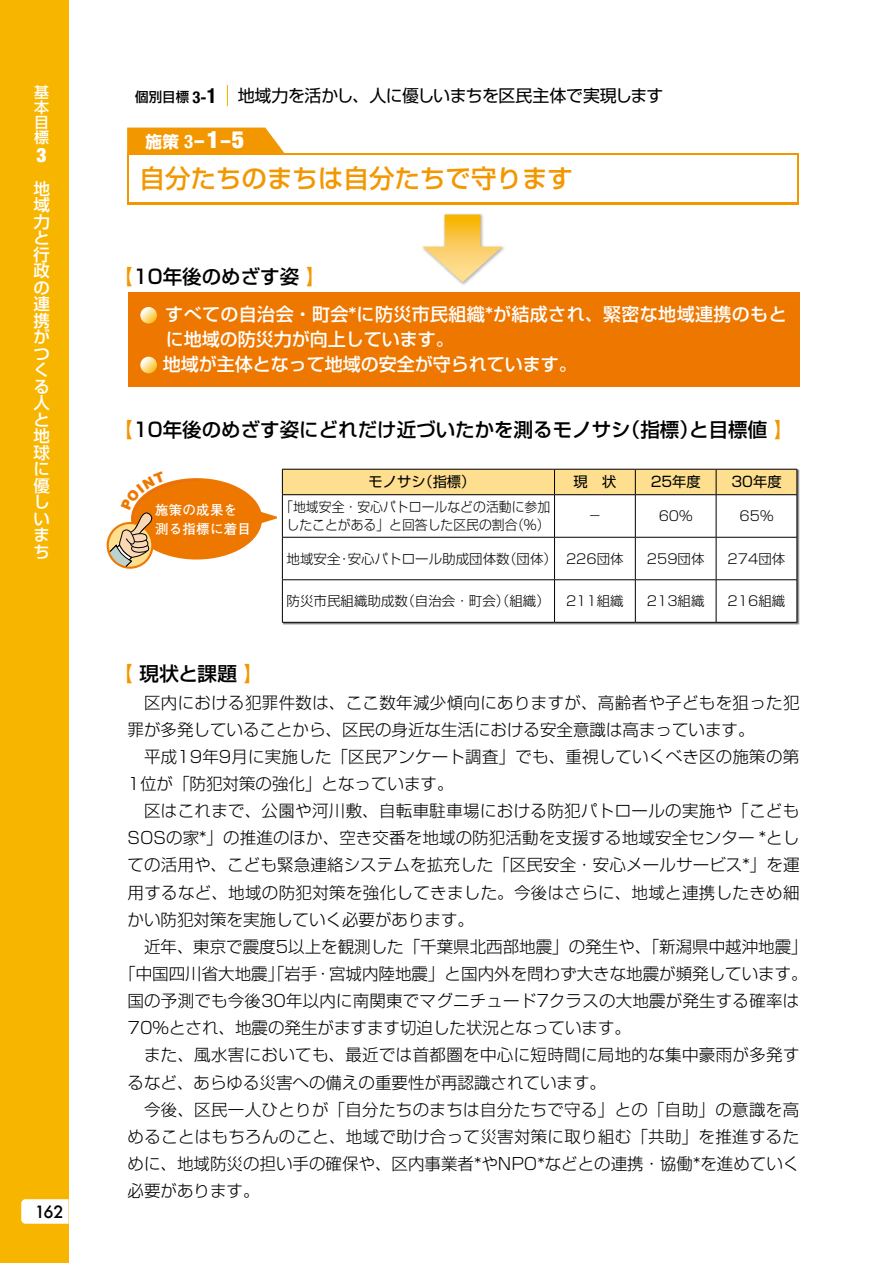
<style>
.page{position:relative;width:893px;height:1263px;background:#fff}
.page>*{position:absolute;margin:0;border:0;box-sizing:border-box;transform-origin:0 0}
.t1{font:500 25.5px "Shin Go Pr 6";color:#f39700}
.t2{font:500 19.5px "Shin Go Pr 6";color:#000}
.t3{font:900 condensed 19.5px "Helvetica Neue";color:#fff}
.t4{font:500 18px/24.9px "Shin Go Pr 6";color:#fff}
.t5{font:16.95px "Shin Go Pr 6";letter-spacing:-.03em;color:#000}
.t6{font:300 16.5px/27.2px "Shin Go Pr 6";color:#000}
.t7{font:300 16.5px "Shin Go Pr 6";letter-spacing:.02em;color:#000}
.t8{font:500 16.5px/16.5px "Shin Go Pr 6";color:#fff}
.t9{font:700 16.5px "Shin Go Pr 6";color:#fff}
.t10{font:500 16.5px "Futura";color:#000}
.t11{font:500 15px/15px "Shin Go Pr 6";color:#fff;text-align:justify}
.t12{font:14.25px "Shin Go Pr 6";color:#000}
.t13{font:300 13.5px "Shin Go Pr 6";color:#000}
.t14{font:300 13.5px/18px "Shin Go Pr 6";color:#000;text-align:center;scale:.95 1}
.t15{font:700 13.5px/19.5px "Futo Go B101 Pr 5";letter-spacing:.02em;color:#fff}
.s1{font-weight:500;font-size:13.5px}
.s2{font-family:"Helvetica Neue";font-weight:700;font-stretch:condensed;font-size:16.5px}
.s3{font-family:"Helvetica Neue";font-weight:700;font-stretch:condensed;font-size:21px}
.s4{font-family:"Helvetica Neue";font-stretch:condensed;font-size:18.75px}
.s5{font-family:"Helvetica Neue";font-stretch:condensed;font-size:22.5px}
.s6{font-family:"Helvetica Neue";font-weight:900;font-stretch:condensed;font-size:24px}
.s7{color:#f39700}
</style>
<div class="page">
<div style="left:0;top:0;width:68px;height:1263px;background:#f8b500"></div>
<svg style="left:21px;top:1199px;width:48px;height:25px"></svg>
<svg style="left:227px;top:85px;width:1px;height:21px"></svg>
<div style="left:127px;top:153px;width:672px;height:51px;background:#f39700"></div>
<svg style="left:127px;top:128px;width:158px;height:25px;background:#f39d10"></svg>
<div style="left:129px;top:155px;width:668px;height:47px;background:#fff"></div>
<img style="left:422px;top:213px;width:82px;height:72px">
<svg style="left:423px;top:215px;width:79px;height:67px"></svg>
<div style="left:128px;top:292px;width:671px;height:95px;background:#e70"></div>
<svg style="left:140px;top:307px;width:17px;height:17px"></svg>
<svg style="left:140px;top:357px;width:17px;height:16px"></svg>
<div style="left:131px;top:478px;width:131px;height:81px;background:#e70;border-radius:50%"></div>
<svg style="left:260px;top:509px;width:16px;height:17px"></svg>
<svg style="left:283px;top:495px;width:514px;height:127px"></svg>
<div style="left:282px;top:469px;width:516px;height:26px;background:#fedf8f"></div>
<hr style="left:282px;top:494px;width:272px;height:1px;background:#000">
<hr style="left:282px;top:495px;width:1px;height:42px;background:#000">
<hr style="left:554px;top:494px;width:81px;height:1px;background:#000">
<hr style="left:554px;top:495px;width:1px;height:42px;background:#000">
<hr style="left:635px;top:494px;width:81px;height:1px;background:#000">
<hr style="left:635px;top:495px;width:1px;height:42px;background:#000">
<hr style="left:716px;top:494px;width:81px;height:1px;background:#000">
<hr style="left:716px;top:495px;width:1px;height:42px;background:#000">
<hr style="left:797px;top:495px;width:1px;height:42px;background:#000">
<hr style="left:282px;top:537px;width:272px;height:1px;background:#000">
<hr style="left:282px;top:538px;width:1px;height:41px;background:#000">
<hr style="left:554px;top:537px;width:81px;height:1px;background:#000">
<hr style="left:554px;top:538px;width:1px;height:41px;background:#000">
<hr style="left:635px;top:537px;width:81px;height:1px;background:#000">
<hr style="left:635px;top:538px;width:1px;height:41px;background:#000">
<hr style="left:716px;top:537px;width:81px;height:1px;background:#000">
<hr style="left:716px;top:538px;width:1px;height:41px;background:#000">
<hr style="left:797px;top:538px;width:1px;height:41px;background:#000">
<hr style="left:282px;top:579px;width:272px;height:1px;background:#000">
<hr style="left:282px;top:580px;width:1px;height:42px;background:#000">
<hr style="left:554px;top:579px;width:81px;height:1px;background:#000">
<hr style="left:554px;top:580px;width:1px;height:42px;background:#000">
<hr style="left:635px;top:579px;width:81px;height:1px;background:#000">
<hr style="left:635px;top:580px;width:1px;height:42px;background:#000">
<hr style="left:716px;top:579px;width:81px;height:1px;background:#000">
<hr style="left:716px;top:580px;width:1px;height:42px;background:#000">
<hr style="left:797px;top:580px;width:1px;height:42px;background:#000">
<hr style="left:282px;top:622px;width:272px;height:1px;background:#000">
<hr style="left:554px;top:622px;width:81px;height:1px;background:#000">
<hr style="left:635px;top:622px;width:81px;height:1px;background:#000">
<hr style="left:716px;top:622px;width:81px;height:1px;background:#000">
<svg style="left:106px;top:478px;width:93px;height:91px"></svg>
<p class="t11" style="left:34px;top:84px;width:16px">基本目標</p>
<p class="t3" style="left:37px;top:143px;width:12px">3</p>
<p class="t8" style="left:33px;top:179px;width:18px">地域力と行政の連携がつくる人と地球に優しいまち</p>
<p class="t10" style="left:35px;top:1200px;width:31px">162</p>
<p class="t5" style="left:135px;top:82px;width:530px"><span class="s1">個別目標</span> <span class="s2">3-</span><span class="s3">1</span> 地域力を活かし、人に優しいまちを区民主体で実現します</p>
<p class="t9" style="left:146px;top:128px;width:100px">施策 <span class="s4">3</span><span class="s5">-</span><span class="s6">1</span><span class="s5">-</span><span class="s6">5</span></p>
<h1 class="t1" style="left:140px;top:157px;width:435px">自分たちのまちは自分たちで守ります</h1>
<p class="t2" style="left:114px;top:260px;width:213px"><span class="s7">【</span>10年後のめざす姿 <span class="s7">】</span></p>
<p class="t4" style="left:163px;top:301px;width:625px">すべての自治会・町会*に防災市民組織*が結成され、緊密な地域連携のもとに地域の防災力が向上しています。<br>地域が主体となって地域の安全が守られています。</p>
<p class="t2" style="left:114px;top:413px;width:681px"><span class="s7">【</span>10年後のめざす姿にどれだけ近づいたかを測るモノサシ（指標）と目標値<span class="s7">】</span></p>
<p class="t15" style="left:155px;top:499px;width:97px">施策の成果を測る指標に着目</p>
<p class="t12" style="left:369px;top:470px;width:108px">モノサシ（指標）</p>
<p class="t12" style="left:574px;top:470px;width:44px">現　状</p>
<p class="t12" style="left:651px;top:470px;width:52px">25年度</p>
<p class="t12" style="left:731px;top:470px;width:52px">30年度</p>
<p class="t14" style="left:280px;top:497px;width:286px">「地域安全・安心パトロールなどの活動に参加したことがある」と回答した区民の割合（％）</p>
<p class="t13" style="left:588px;top:505px;width:15px">−</p>
<p class="t13" style="left:659px;top:505px;width:35px">60%</p>
<p class="t13" style="left:739px;top:505px;width:35px">65%</p>
<p class="t13" style="left:287px;top:547px;width:339px">地域安全・安心パトロール助成団体数（団体） 226団体</p>
<p class="t13" style="left:647px;top:547px;width:59px">259団体</p>
<p class="t13" style="left:728px;top:547px;width:59px">274団体</p>
<p class="t13" style="left:287px;top:590px;width:339px">防災市民組織助成数（自治会・町会）（組織） 211組織</p>
<p class="t13" style="left:647px;top:590px;width:59px">213組織</p>
<p class="t13" style="left:728px;top:590px;width:59px">216組織</p>
<p class="t2" style="left:114px;top:658px;width:151px"><span class="s7">【</span> 現状と課題 <span class="s7">】</span></p>
<p class="t6" style="left:128px;top:687px;width:673px;text-indent:16px">区内における犯罪件数は、ここ数年減少傾向にありますが、高齢者や子どもを狙った犯罪が多発していることから、区民の身近な生活における安全意識は高まっています。</p>
<p class="t6" style="left:128px;top:741px;width:673px;text-indent:16px">平成19年9月に実施した「区民アンケート調査」でも、重視していくべき区の施策の第<br>1位が「防犯対策の強化」となっています。</p>
<p class="t6" style="left:128px;top:796px;width:673px;text-align:justify;text-indent:16px">区はこれまで、公園や河川敷、自転車駐車場における防犯パトロールの実施や「こどもSOSの家*」の推進のほか、空き交番を地域の防犯活動を支援する地域安全センター *としての活用や、こども緊急連絡システムを拡充した「区民安全・安心メールサービス*」を運用するなど、地域の防犯対策を強化してきました。今後はさらに、地域と連携したきめ細かい防犯対策を実施していく必要があります。</p>
<p class="t6" style="left:144px;top:931px;width:665px">近年、東京で震度5以上を観測した「千葉県北西部地震」の発生や、「新潟県中越沖地震」</p>
<p class="t6" style="left:119px;top:959px;width:690px">「中国四川省大地震」「岩手・宮城内陸地震」と国内外を問わず大きな地震が頻発しています。</p>
<p class="t6" style="left:128px;top:986px;width:673px">国の予測でも今後30年以内に南関東でマグニチュード7クラスの大地震が発生する確率は</p>
<p class="t6" style="left:128px;top:1013px;width:505px">70%とされ、地震の発生がますます切迫した状況となっています。</p>
<p class="t7" style="left:144px;top:1042px;width:657px">また、風水害においても、最近では首都圏を中心に短時間に局地的な集中豪雨が多発す</p>
<p class="t6" style="left:128px;top:1067px;width:480px">るなど、あらゆる災害への備えの重要性が再認識されています。</p>
<p class="t7" style="left:144px;top:1096px;width:657px">今後、区民一人ひとりが「自分たちのまちは自分たちで守る」との｢自助｣の意識を高</p>
<p class="t7" style="left:128px;top:1123px;width:673px">めることはもちろんのこと、地域で助け合って災害対策に取り組む「共助」を推進するた</p>
<p class="t6" style="left:128px;top:1149px;width:673px">めに、地域防災の担い手の確保や、区内事業者*やNPO*などとの連携・協働*を進めていく</p>
<p class="t6" style="left:128px;top:1176px;width:134px">必要があります。</p>
</div>
